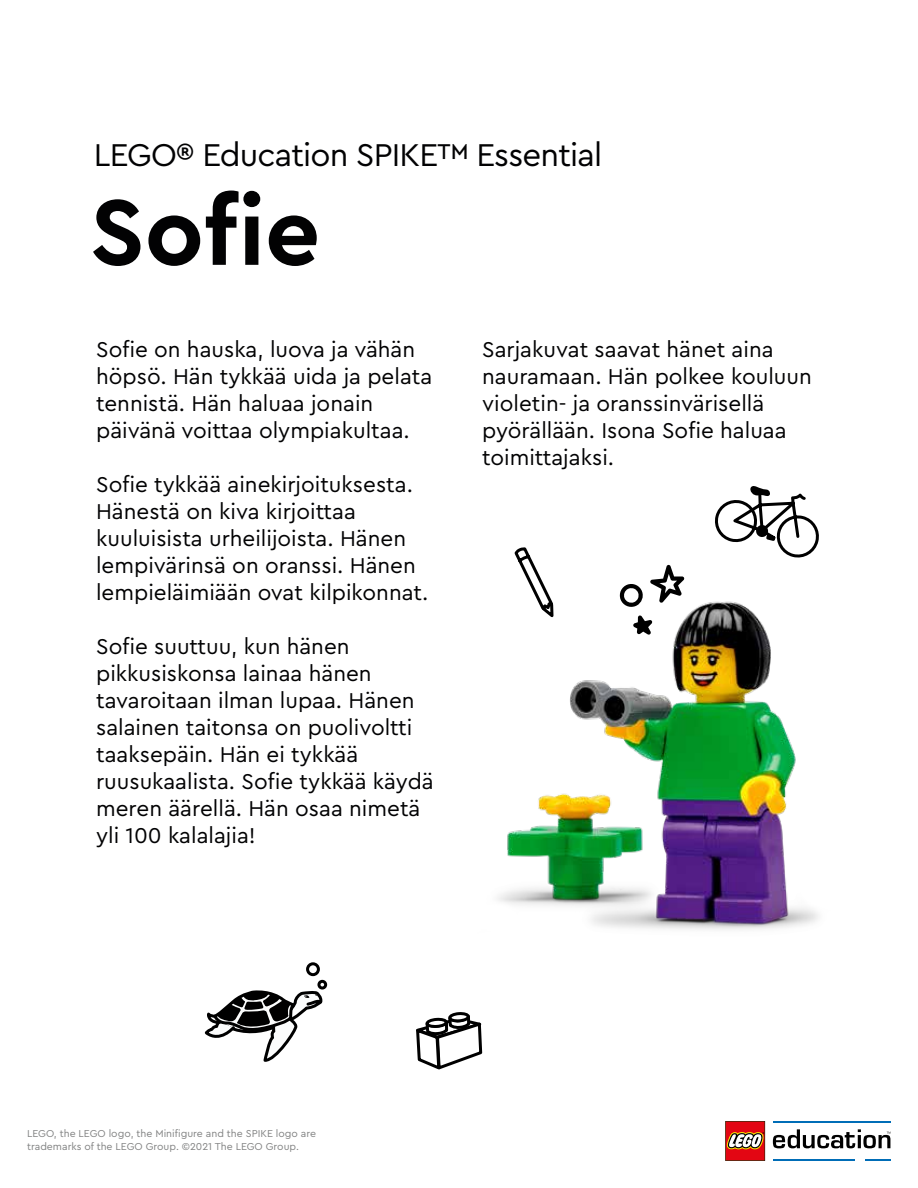
<style>
.page{position:relative;width:918px;height:1188px;background:#fff}
.page>*{position:absolute;margin:0;border:0;box-sizing:border-box;transform-origin:0 0}
.t1{font:700 97.5px "Cera Pro";color:#020203}
.t2{font:33px "Cera Pro";letter-spacing:-.025em;color:#020203}
.t3{font:22.5px/27px "Cera Pro";color:#020203}
.t4{font:10.5px/12.6px "Cera Pro";color:#818282}
</style>
<div class="page">
<hr style="left:773px;top:1121px;width:117px;height:2px;background:#006db7">
<hr style="left:773px;top:1159px;width:81px;height:2px;background:#006db7">
<hr style="left:865px;top:1159px;width:25px;height:2px;background:#006db7">
<svg style="left:773px;top:1129px;width:118px;height:19px"></svg>
<svg style="left:725px;top:1121px;width:41px;height:40px;background:#c4443c"></svg>
<svg style="left:514px;top:547px;width:29px;height:35px"></svg>
<svg style="left:204px;top:962px;width:124px;height:100px"></svg>
<svg style="left:715px;top:486px;width:104px;height:72px"></svg>
<svg style="left:416px;top:1012px;width:67px;height:58px"></svg>
<svg style="left:650px;top:565px;width:34px;height:17px"></svg>
<img style="left:498px;top:582px;width:320px;height:348px">
<h2 class="t2" style="left:94px;top:133px;width:510px">LEGO® Education SPIKE™ Essential</h2>
<h1 class="t1" style="left:90px;top:167px;width:232px">Sofie</h1>
<p class="t3" style="left:96px;top:335px;width:338px">Sofie on hauska, luova ja vähän höpsö. Hän tykkää uida ja pelata tennistä. Hän haluaa jonain päivänä voittaa olympiakultaa.</p>
<p class="t3" style="left:96px;top:470px;width:334px">Sofie tykkää ainekirjoituksesta.<br>Hänestä on kiva kirjoittaa kuuluisista urheilijoista. Hänen lempivärinsä on oranssi. Hänen lempieläimiään ovat kilpikonnat.</p>
<p class="t3" style="left:96px;top:632px;width:339px">Sofie suuttuu, kun hänen pikkusiskonsa lainaa hänen tavaroitaan ilman lupaa. Hänen salainen taitonsa on puolivoltti taaksepäin. Hän ei tykkää ruusukaalista. Sofie tykkää käydä meren äärellä. Hän osaa nimetä yli 100 kalalajia!</p>
<p class="t3" style="left:482px;top:335px;width:331px">Sarjakuvat saavat hänet aina nauramaan. Hän polkee kouluun violetin‑ ja oranssinvärisellä pyörällään. Isona Sofie haluaa toimittajaksi.</p>
<p class="t4" style="left:27px;top:1127px;width:291px">LEGO, the LEGO logo, the Minifigure and the SPIKE logo are trademarks of the LEGO Group. ©2021 The LEGO Group.</p>
</div>
